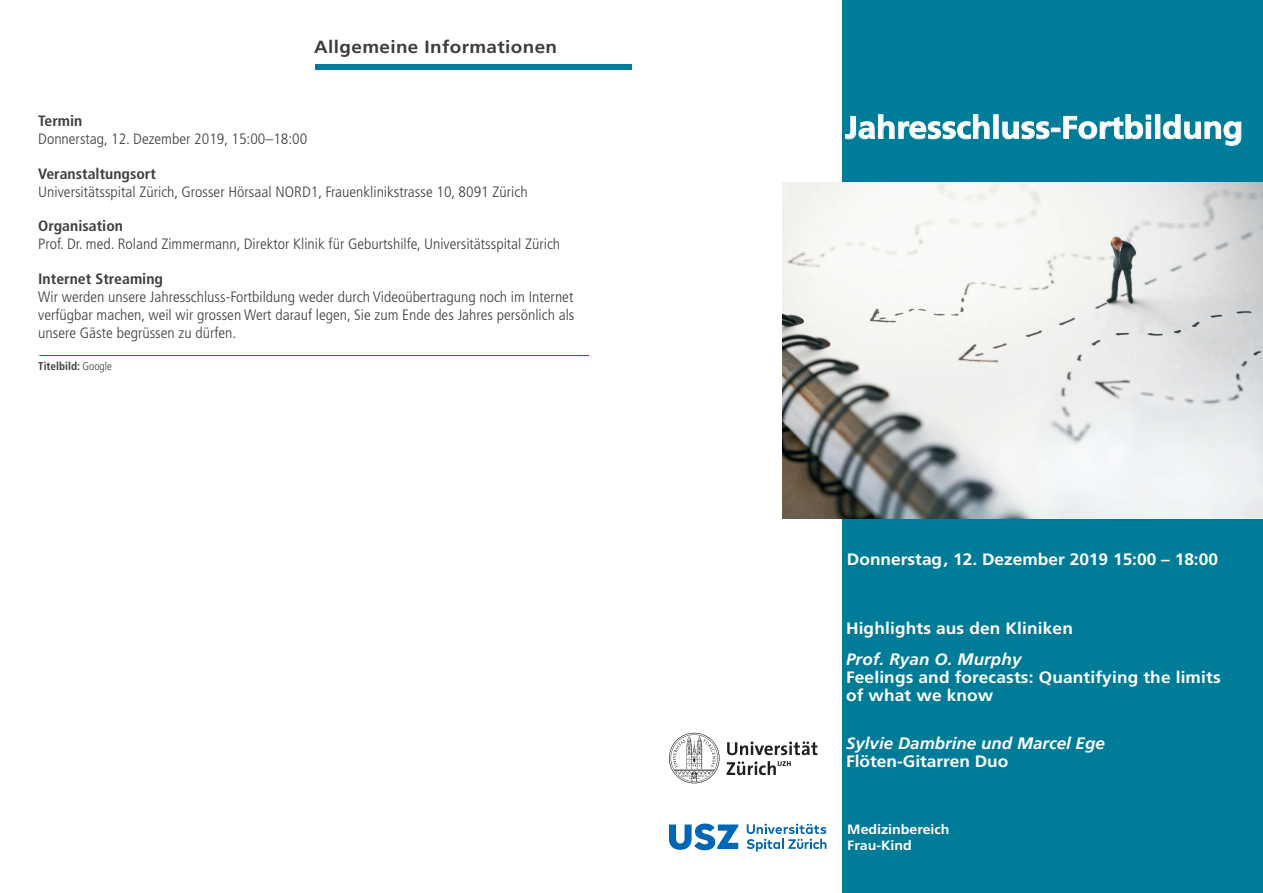
<style>
.page{position:relative;width:1263px;height:893px;background:#fff}
.page>*{position:absolute;margin:0;border:0;box-sizing:border-box;transform-origin:0 0}
.t1{font:700 31.5px "Frutiger";color:#fff;scale:1.05 1}
.t2{font:700 17.7px "Frutiger";letter-spacing:.02em;color:#3e3e3f;scale:1.07 1}
.t3{font:700 16.5px/18px "Frutiger";letter-spacing:.01em;color:#fff;scale:1.05 1}
.t4{font:italic 700 16.5px "Frutiger";color:#fff}
.t5{font:300 condensed 15px/18px "Frutiger";color:#3e3e3f;text-align:justify;scale:1.05 1}
.t6{font:700 condensed 15px "Frutiger";color:#3e3e3f;scale:1.05 1}
.t7{font:700 13.5px/16.2px "Frutiger";color:#fff;scale:1.05 1}
.t8{font:700 condensed 11.25px "Frutiger";color:#3e3e3f}
.s1{font-weight:300}
</style>
<div class="page">
<div style="left:842px;top:0;width:421px;height:893px;background:#007b98"></div>
<div style="left:315px;top:64px;width:316px;height:5px;background:#007b98"></div>
<hr style="left:39px;top:355px;width:550px;height:1px;background:#006c90">
<svg style="left:669px;top:733px;width:148px;height:50px"></svg>
<svg style="left:669px;top:823px;width:69px;height:27px"></svg>
<svg style="left:747px;top:824px;width:79px;height:28px"></svg>
<svg style="left:845px;top:114px;width:145px;height:25px"></svg>
<svg style="left:1002px;top:114px;width:149px;height:25px"></svg>
<div style="left:1155px;top:115px;width:5px;height:24px;border:1px solid #fff"></div>
<svg style="left:1163px;top:114px;width:78px;height:32px"></svg>
<img style="left:782px;top:183px;width:481px;height:336px">
<p class="t2" style="left:314px;top:36px;width:229px">Allgemeine Informationen</p>
<p class="t6" style="left:38px;top:112px;width:44px">Termin</p>
<p class="t5" style="left:38px;top:130px;width:258px">Donnerstag, 12. Dezember 2019, 15:00–18:00</p>
<p class="t6" style="left:38px;top:164px;width:114px">Veranstaltungsort</p>
<p class="t5" style="left:38px;top:183px;width:467px">Universitätsspital Zürich, Grosser Hörsaal NORD1, Frauenklinikstrasse 10, 8091 Zürich</p>
<p class="t6" style="left:38px;top:217px;width:82px">Organisation</p>
<p class="t5" style="left:38px;top:235px;width:499px">Prof. Dr. med. Roland Zimmermann, Direktor Klinik für Geburtshilfe, Universitätsspital Zürich</p>
<p class="t6" style="left:38px;top:269px;width:120px">Internet Streaming</p>
<p class="t5" style="left:38px;top:288px;width:512px">Wir werden unsere Jahresschluss-Fortbildung weder durch Videoübertragung noch im Internet verfügbar machen, weil wir grossen Wert darauf legen, Sie zum Ende des Jahres persönlich als unsere Gäste begrüssen zu dürfen.</p>
<p class="t8" style="left:38px;top:359px;width:75px">Titelbild: <span class="s1">Google</span></p>
<h1 class="t1" style="left:845px;top:109px;width:381px">Jahresschluss-Fortbildung</h1>
<p class="t3" style="left:847px;top:550px;width:355px">Donnerstag, 12. Dezember 2019 15:00 – 18:00</p>
<p class="t3" style="left:846px;top:619px;width:218px">Highlights aus den Kliniken</p>
<p class="t4" style="left:846px;top:649px;width:177px">Prof. Ryan O. Murphy</p>
<p class="t3" style="left:846px;top:668px;width:358px">Feelings and forecasts: Quantifying the limits of what we know</p>
<p class="t4" style="left:846px;top:734px;width:260px">Sylvie Dambrine und Marcel Ege</p>
<p class="t3" style="left:846px;top:753px;width:156px">Flöten-Gitarren Duo</p>
<p class="t7" style="left:847px;top:821px;width:99px">Medizinbereich<br>Frau-Kind</p>
</div>
